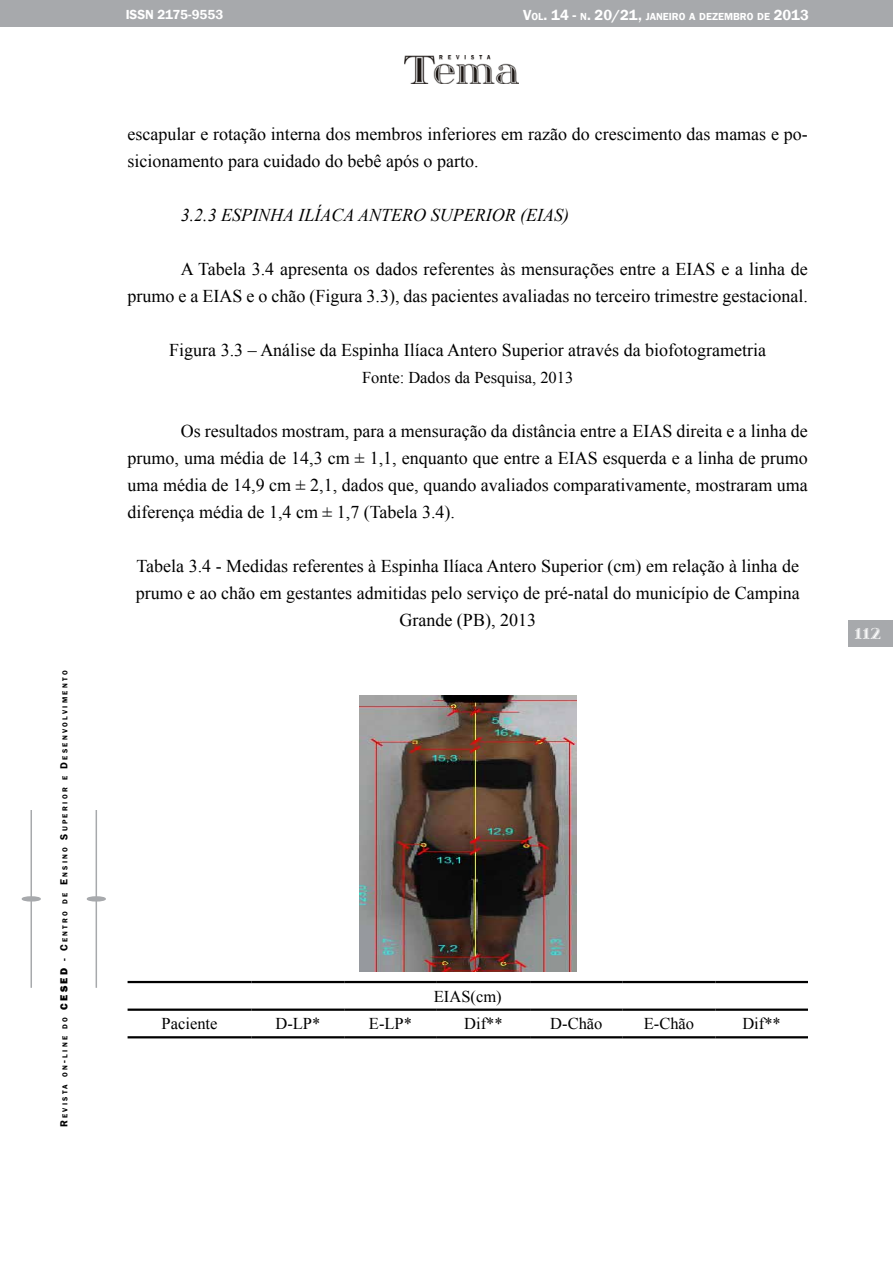
<style>
.page{position:relative;width:893px;height:1263px;background:#fff}
.page>*{position:absolute;margin:0;border:0;box-sizing:border-box;transform-origin:0 0}
.t1{font:18px/27px "Times New Roman";color:#000}
.t2{font:italic 18px "Times New Roman";color:#000}
.t3{font:18px "itsadzoke S01";color:#fff}
.t4{font:16.5px "Times New Roman";color:#000}
.t5{font:600 13.5px "Franklin Gothic";color:#fff}
.t6{font:600 10.5px "Franklin Gothic";color:#fff}
.t7{font:600 7.35px "Franklin Gothic";letter-spacing:.315em;color:#000}
.s1{font-size:10.5px}
.s2{font-weight:800;font-size:10.5px}
.s3{font-size:15px}
</style>
<div class="page">
<div style="left:0;top:0;width:893px;height:26px;background:#a7a9ac"></div>
<img style="left:405px;top:55px;width:114px;height:29px">
<div style="left:848px;top:621px;width:45px;height:26px;background:#a7a9ac"></div>
<hr style="left:87px;top:897px;width:18px;height:4px;background:#a7a9ac;border-radius:50%">
<div style="left:87px;top:896px;width:19px;height:5px;border:2px solid #a7a9ac;border-radius:50%"></div>
<hr style="left:96px;top:810px;width:1px;height:178px;background:#a7a9ac">
<hr style="left:22px;top:897px;width:18px;height:4px;background:#a7a9ac;border-radius:50%">
<div style="left:22px;top:896px;width:19px;height:5px;border:2px solid #a7a9ac;border-radius:50%"></div>
<hr style="left:31px;top:810px;width:1px;height:178px;background:#a7a9ac">
<img style="left:359px;top:696px;width:217px;height:276px">
<hr style="left:128px;top:981px;width:124px;height:2px;background:#000">
<hr style="left:252px;top:981px;width:92px;height:2px;background:#000">
<hr style="left:344px;top:981px;width:93px;height:2px;background:#000">
<hr style="left:437px;top:981px;width:93px;height:2px;background:#000">
<hr style="left:530px;top:981px;width:93px;height:2px;background:#000">
<hr style="left:623px;top:981px;width:92px;height:2px;background:#000">
<hr style="left:715px;top:981px;width:93px;height:2px;background:#000">
<hr style="left:128px;top:1008px;width:124px;height:3px;background:#000">
<hr style="left:252px;top:1008px;width:92px;height:3px;background:#000">
<hr style="left:344px;top:1008px;width:93px;height:3px;background:#000">
<hr style="left:437px;top:1008px;width:93px;height:3px;background:#000">
<hr style="left:530px;top:1008px;width:93px;height:3px;background:#000">
<hr style="left:623px;top:1008px;width:92px;height:3px;background:#000">
<hr style="left:715px;top:1008px;width:93px;height:3px;background:#000">
<hr style="left:128px;top:1036px;width:124px;height:2px;background:#000">
<hr style="left:252px;top:1036px;width:92px;height:2px;background:#000">
<hr style="left:344px;top:1036px;width:93px;height:2px;background:#000">
<hr style="left:437px;top:1036px;width:93px;height:2px;background:#000">
<hr style="left:530px;top:1036px;width:93px;height:2px;background:#000">
<hr style="left:623px;top:1036px;width:92px;height:2px;background:#000">
<hr style="left:715px;top:1036px;width:93px;height:2px;background:#000">
<p class="t7" style="left:60px;top:1127px;width:458px;rotate:-90deg"><span class="s1">R</span> EVISTA ON<span class="s1">-</span>LINE DO <span class="s2">CESED</span> <span class="s1">- C</span>ENTRO DE <span class="s1">E</span> NSINO <span class="s1">S</span>UPERIOR E <span class="s1">D</span> ESENVOLVIMENTO</p>
<p class="t5" style="left:126px;top:6px;width:99px">ISSN 2175-9553</p>
<p class="t6" style="left:523px;top:10px;width:287px"><span class="s3">V</span>OL<span class="s3">. 14 -</span> N<span class="s3">. 20/21,</span> JANEIRO A DEZEMBRO DE <span class="s3">2013</span></p>
<p class="t1" style="left:128px;top:120px;width:682px">escapular e rotação interna dos membros inferiores em razão do crescimento das mamas e po&shy;sicionamento para cuidado do bebê após o parto.</p>
<p class="t2" style="left:181px;top:203px;width:390px">3.2.3 ESPINHA ILÍACA ANTERO SUPERIOR (EIAS)</p>
<p class="t1" style="left:128px;top:255px;width:682px;text-align:right">A Tabela 3.4 apresenta os dados referentes às mensurações entre a EIAS e a linha de<br>prumo e a EIAS e o chão (Figura 3.3), das pacientes avaliadas no terceiro trimestre gestacional.</p>
<p class="t1" style="left:169px;top:336px;width:598px">Figura 3.3 – Análise da Espinha Ilíaca Antero Superior através da biofotogrametria</p>
<p class="t4" style="left:362px;top:366px;width:213px">Fonte: Dados da Pesquisa, 2013</p>
<p class="t1" style="left:128px;top:417px;width:682px;text-align:justify;text-indent:53px">Os resultados mostram, para a mensuração da distância entre a EIAS direita e a linha de prumo, uma média de 14,3 cm ± 1,1, enquanto que entre a EIAS esquerda e a linha de prumo uma média de 14,9 cm ± 2,1, dados que, quando avaliados comparativamente, mostraram uma diferença média de 1,4 cm ± 1,7 (Tabela 3.4).</p>
<p class="t1" style="left:136px;top:552px;width:665px;text-align:center">Tabela 3.4 - Medidas referentes à Espinha Ilíaca Antero Superior (cm) em relação à linha de prumo e ao chão em gestantes admitidas pelo serviço de pré-natal do município de Campina<br>Grande (PB), 2013</p>
<p class="t3" style="left:855px;top:621px;width:28px">112</p>
<p class="t4" style="left:434px;top:985px;width:69px">EIAS(cm)</p>
<p class="t4" style="left:162px;top:1012px;width:57px">Paciente</p>
<p class="t4" style="left:275px;top:1012px;width:46px">D-LP*</p>
<p class="t4" style="left:369px;top:1012px;width:45px">E-LP*</p>
<p class="t4" style="left:464px;top:1012px;width:40px">Dif**</p>
<p class="t4" style="left:550px;top:1012px;width:54px">D-Chão</p>
<p class="t4" style="left:644px;top:1012px;width:52px">E-Chão</p>
<p class="t4" style="left:742px;top:1012px;width:40px">Dif**</p>
</div>
